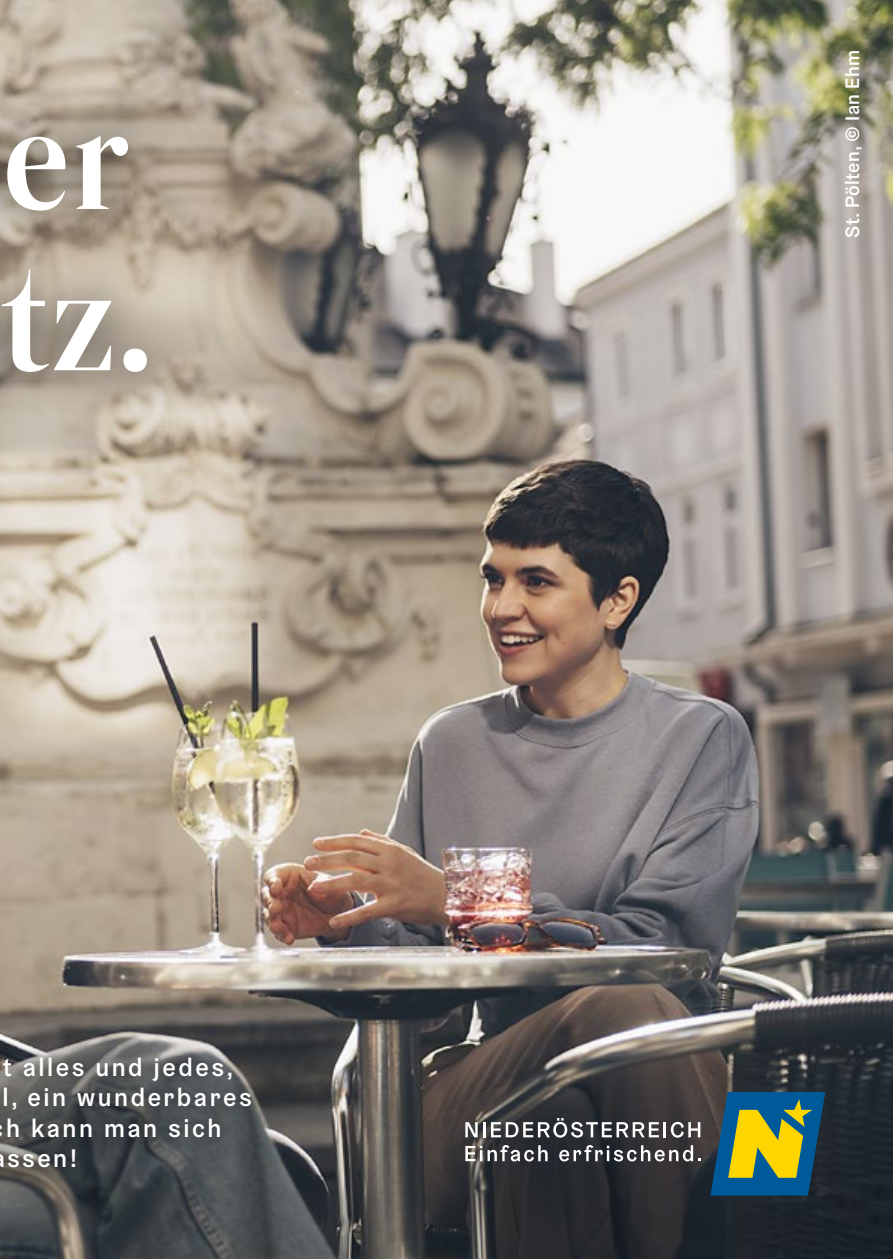
<style>
.page{position:relative;width:893px;height:1259px;background:#fff}
.page>*{position:absolute;margin:0;border:0;box-sizing:border-box;transform-origin:0 0}
.t1{font:600 138.9px/161.1px "Rando Display";color:#fff}
.t2{font:500 25.5px/30.6px "Graebenbach";letter-spacing:.1em;color:#fff}
.t3{font:500 19.5px "Graebenbach";letter-spacing:.02em;color:#fff}
</style>
<div class="page">
<img style="left:0;top:0;width:893px;height:1259px">
<div style="left:0;top:60px;width:191px;height:386px;background:#000;opacity:.75"></div>
<svg style="left:0;top:1022px;width:99px;height:202px"></svg>
<div style="left:0;top:1039px;width:267px;height:179px;background:#000;opacity:.8"></div>
<svg style="left:465px;top:1122px;width:13px;height:15px"></svg>
<hr style="left:483px;top:1122px;width:3px;height:15px;background:#fff">
<svg style="left:491px;top:1118px;width:209px;height:19px"></svg>
<svg style="left:465px;top:1145px;width:83px;height:16px"></svg>
<svg style="left:559px;top:1145px;width:142px;height:16px"></svg>
<svg style="left:710px;top:1092px;width:115px;height:103px"></svg>
<h1 class="t1" style="left:1px;top:75px;width:153px">er tz.</h1>
<p class="t2" style="left:2px;top:1051px;width:251px">t alles und jedes, l, ein wunderbares h kann man sich ssen!</p>
<p class="t3" style="left:840px;top:238px;width:189px;rotate:-90deg">St. Pölten, © Ian Ehm</p>
</div>
